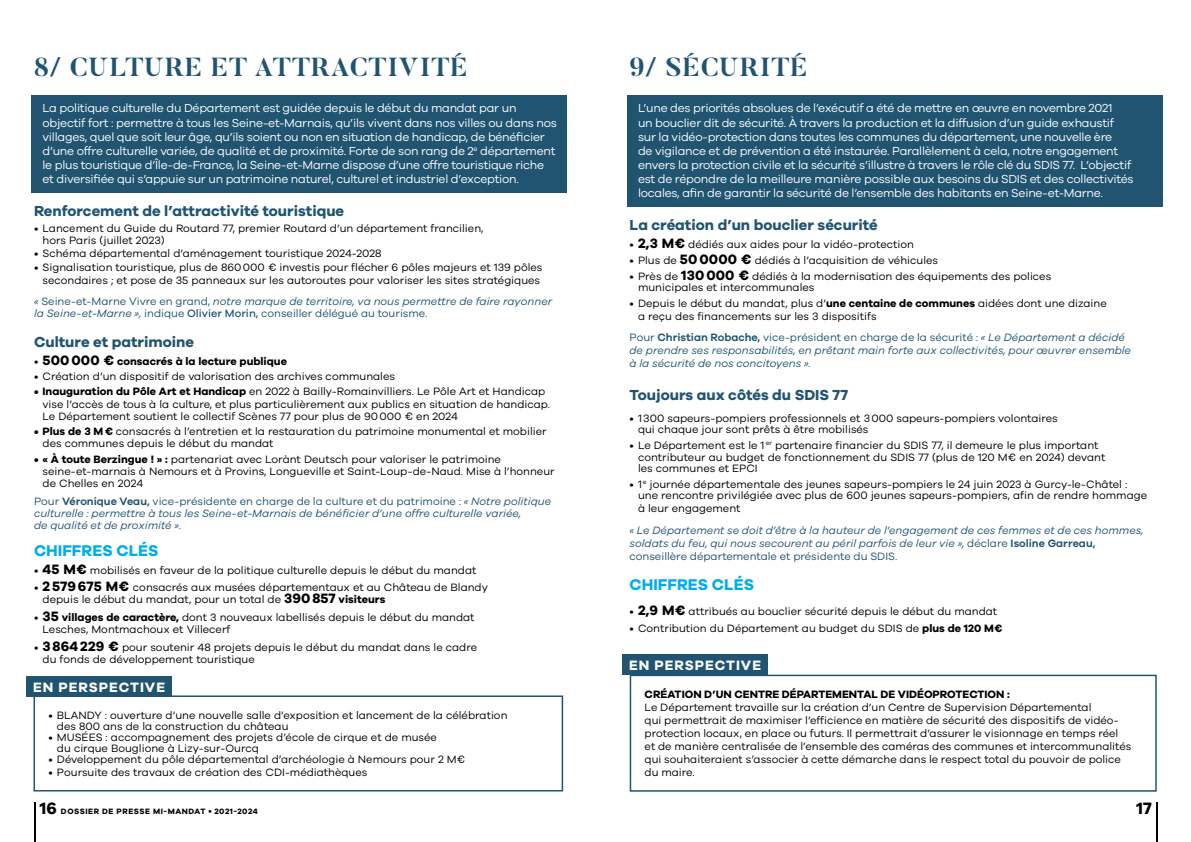
<style>
.page{position:relative;width:1191px;height:842px;background:#fff}
.page>*{position:absolute;margin:0;border:0;box-sizing:border-box;transform-origin:0 0}
.t1{font:700 26px "Butler";letter-spacing:.04em;color:#205470}
.t2{font:700 17px "Galano Grotesque";color:#000}
.t3{font:700 16px "Galano Grotesque";color:#00ade9}
.t4{font:700 15px "Galano Grotesque";color:#205470}
.t5{font:700 14px "Galano Grotesque";letter-spacing:.07em;color:#fff}
.t6{font:12px/14px "Galano Grotesque";letter-spacing:-.02em;color:#fff}
.t7{font:11px/12px "Galano Grotesque";color:#000}
.t8{font:italic 11px/13px "Galano Grotesque";color:#205470}
.t9{font:700 11px "Galano Grotesque";color:#000}
.t10{font:700 8px "Galano Grotesque";letter-spacing:.07em;color:#000}
.s1{font-style:normal}
.s2{font-weight:500;font-style:normal}
.s3{font-weight:400}
.s4{font-size:14px}
.s5{font-weight:700}
.s6{font-weight:600;font-style:normal}
.s7{font-weight:700;font-size:14px}
.s8{font-size:17px}
</style>
<div class="page">
<div style="left:31px;top:95px;width:536px;height:97px;background:#205470"></div>
<div style="left:626px;top:95px;width:536px;height:111px;background:#205470"></div>
<div style="left:629px;top:675px;width:527px;height:117px;border:2px solid #205470"></div>
<div style="left:622px;top:655px;width:146px;height:20px;background:#205470"></div>
<div style="left:34px;top:695px;width:529px;height:96px;border:2px solid #205470"></div>
<div style="left:26px;top:676px;width:146px;height:21px;background:#205470"></div>
<hr style="left:1156px;top:802px;width:1px;height:40px;background:#000">
<hr style="left:34px;top:802px;width:2px;height:40px;background:#000">
<h1 class="t1" style="left:34px;top:50px;width:435px">8/ CULTURE ET ATTRACTIVITÉ</h1>
<p class="t6" style="left:43px;top:101px;width:516px">La politique culturelle du Département est guidée depuis le début du mandat par un objectif fort : permettre à tous les Seine-et-Marnais, qu’ils vivent dans nos villes ou dans nos villages, quel que soit leur âge, qu’ils soient ou non en situation de handicap, de bénéficier d’une offre culturelle variée, de qualité et de proximité. Forte de son rang de 2<sup>e</sup> département le plus touristique d’Île-de-France, la Seine-et-Marne dispose d’une offre touristique riche et diversifiée qui s’appuie sur un patrimoine naturel, culturel et industriel d’exception.</p>
<h3 class="t4" style="left:34px;top:201px;width:312px">Renforcement de l’attractivité touristique</h3>
<p class="t7" style="left:43px;top:222px;width:442px;text-indent:-9px">• Lancement du Guide du Routard 77, premier Routard d’un département francilien, hors Paris (juillet 2023)</p>
<p class="t7" style="left:34px;top:247px;width:349px">• Schéma départemental d’aménagement touristique 2024-2028</p>
<p class="t7" style="left:34px;top:260px;width:510px;line-height:13px;text-align:center">• Signalisation touristique, plus de 860000 € investis pour flécher 6 pôles majeurs et 139 pôles secondaires ; et pose de 35 panneaux sur les autoroutes pour valoriser les sites stratégiques</p>
<p class="t8" style="left:34px;top:295px;width:520px;line-height:12px">« <span class="s1">Seine-et-Marne Vivre en grand,</span> notre marque de territoire, va nous permettre de faire rayonner la Seine-et-Marne », <span class="s1">indique</span> <span class="s2">Olivier Morin,</span> <span class="s1">conseiller délégué au tourisme.</span></p>
<h3 class="t4" style="left:34px;top:333px;width:162px">Culture et patrimoine</h3>
<p class="t9" style="left:34px;top:354px;width:254px"><span class="s3">•</span> <span class="s4">500000 €</span> consacrés à la lecture publique</p>
<p class="t7" style="left:34px;top:370px;width:362px">• Création d’un dispositif de valorisation des archives communales</p>
<p class="t7" style="left:43px;top:385px;width:509px;text-indent:-9px"><span class="s5">• Inauguration du Pôle Art et Handicap</span> en 2022 à Bailly-Romainvilliers. Le Pôle Art et Handicap vise l’accès de tous à la culture, et plus particulièrement aux publics en situation de handicap.<br>Le Département soutient le collectif Scènes 77 pour plus de 90000 € en 2024</p>
<p class="t7" style="left:43px;top:425px;width:505px;text-indent:-9px"><span class="s5">• Plus de 3 M€</span> consacrés à l’entretien et la restauration du patrimoine monumental et mobilier des communes depuis le début du mandat</p>
<p class="t7" style="left:43px;top:453px;width:514px;text-indent:-9px"><span class="s5">• « À toute Berzingue ! » :</span> partenariat avec Lorànt Deutsch pour valoriser le patrimoine seine-et-marnais à Nemours et à Provins, Longueville et Saint-Loup-de-Naud. Mise à l’honneur de Chelles en 2024</p>
<p class="t8" style="left:34px;top:494px;width:518px;line-height:12px"><span class="s1">Pour</span> <span class="s6">Véronique Veau,</span> <span class="s1">vice-présidente en charge de la culture et du patrimoine :</span> « Notre politique culturelle : permettre à tous les Seine-et-Marnais de bénéficier d’une offre culturelle variée,<br>de qualité et de proximité ».</p>
<h3 class="t3" style="left:34px;top:541px;width:126px">CHIFFRES CLÉS</h3>
<p class="t7" style="left:34px;top:563px;width:444px">• <span class="s7">45 M€</span> mobilisés en faveur de la politique culturelle depuis le début du mandat</p>
<p class="t7" style="left:43px;top:581px;width:447px;text-indent:-9px">• <span class="s7">2 579675 M€</span> consacrés aux musées départementaux et au Château de Blandy depuis le début du mandat, pour un total de <span class="s7">390857</span> <span class="s5">visiteurs</span></p>
<p class="t7" style="left:43px;top:611px;width:433px;text-indent:-9px">• <span class="s7">35</span> <span class="s5">villages de caractère,</span> dont 3 nouveaux labellisés depuis le début du mandat<br>Lesches, Montmachoux et Villecerf</p>
<p class="t7" style="left:43px;top:640px;width:436px;text-indent:-9px">• <span class="s7">3 864229 €</span> pour soutenir 48 projets depuis le début du mandat dans le cadre du fonds de développement touristique</p>
<p class="t5" style="left:33px;top:678px;width:133px">EN PERSPECTIVE</p>
<p class="t7" style="left:57px;top:709px;width:452px;line-height:11px;text-indent:-9px">• BLANDY : ouverture d’une nouvelle salle d’exposition et lancement de la célébration des 800 ans de la construction du château</p>
<p class="t7" style="left:57px;top:731px;width:381px;line-height:11px;text-indent:-9px">• MUSÉES : accompagnement des projets d’école de cirque et de musée du cirque Bouglione à Lizy-sur-Ourcq</p>
<p class="t7" style="left:48px;top:752px;width:418px">• Développement du pôle départemental d’archéologie à Nemours pour 2 M€</p>
<p class="t7" style="left:48px;top:765px;width:320px">• Poursuite des travaux de création des CDI-médiathèques</p>
<h1 class="t1" style="left:629px;top:50px;width:179px">9/ SÉCURITÉ</h1>
<p class="t6" style="left:638px;top:101px;width:497px">L’une des priorités absolues de l’exécutif a été de mettre en œuvre en novembre 2021<br>un bouclier dit de sécurité. À travers la production et la diffusion d’un guide exhaustif sur la vidéo-protection dans toutes les communes du département, une nouvelle ère<br>de vigilance et de prévention a été instaurée. Parallèlement à cela, notre engagement envers la protection civile et la sécurité s’illustre à travers le rôle clé du SDIS 77. L’objectif est de répondre de la meilleure manière possible aux besoins du SDIS et des collectivités locales, afin de garantir la sécurité de l’ensemble des habitants en Seine-et-Marne.</p>
<h3 class="t4" style="left:629px;top:215px;width:250px">La création d’un bouclier sécurité</h3>
<p class="t7" style="left:629px;top:238px;width:286px">• <span class="s7">2,3 M€</span> dédiés aux aides pour la vidéo-protection</p>
<p class="t7" style="left:629px;top:254px;width:310px">• Plus de <span class="s7">500000 €</span> dédiés à l’acquisition de véhicules</p>
<p class="t7" style="left:638px;top:270px;width:415px;line-height:11.5px;text-indent:-9px">• Près de <span class="s7">130000 €</span> dédiés à la modernisation des équipements des polices municipales et intercommunales</p>
<p class="t7" style="left:638px;top:296px;width:470px;line-height:13px;text-indent:-9px">• Depuis le début du mandat, plus d’<span class="s5">une centaine de communes</span> aidées dont une dizaine a reçu des financements sur les 3 dispositifs</p>
<p class="t8" style="left:629px;top:331px;width:503px"><span class="s1">Pour</span> <span class="s6">Christian Robache,</span> <span class="s1">vice-président en charge de la sécurité :</span> « Le Département a décidé de prendre ses responsabilités, en prêtant main forte aux collectivités, pour œuvrer ensemble à la sécurité de nos concitoyens ».</p>
<h3 class="t4" style="left:629px;top:386px;width:220px">Toujours aux côtés du SDIS 77</h3>
<p class="t7" style="left:638px;top:412px;width:421px;line-height:11.5px;text-indent:-9px">• 1300 sapeurs-pompiers professionnels et 3000 sapeurs-pompiers volontaires qui chaque jour sont prêts à être mobilisés</p>
<p class="t7" style="left:638px;top:439px;width:469px;line-height:11.5px;text-indent:-9px">• Le Département est le 1 <sup>er</sup> partenaire financier du SDIS 77, il demeure le plus important contributeur au budget de fonctionnement du SDIS 77 (plus de 120 M€ en 2024) devant les communes et EPCI</p>
<p class="t7" style="left:638px;top:478px;width:510px;line-height:11.5px;text-indent:-9px">• 1<sup>e</sup> journée départementale des jeunes sapeurs-pompiers le 24 juin 2023 à Gurcy-le-Châtel : une rencontre privilégiée avec plus de 600 jeunes sapeurs-pompiers, afin de rendre hommage</p>
<p class="t7" style="left:638px;top:502px;width:104px">à leur engagement</p>
<p class="t8" style="left:629px;top:523px;width:515px">« Le Département se doit d’être à la hauteur de l’engagement de ces femmes et de ces hommes, soldats du feu, qui nous secourent au péril parfois de leur vie », <span class="s1">déclare</span> <span class="s6">Isoline Garreau, </span><span class="s1">conseillère départementale et présidente du SDIS.</span></p>
<h3 class="t3" style="left:629px;top:575px;width:126px">CHIFFRES CLÉS</h3>
<p class="t7" style="left:629px;top:605px;width:369px">• <span class="s7">2,9 M€</span> attribués au bouclier sécurité depuis le début du mandat</p>
<p class="t7" style="left:629px;top:622px;width:374px">• Contribution du Département au budget du SDIS de <span class="s5">plus de 120 M€</span></p>
<p class="t5" style="left:629px;top:657px;width:133px">EN PERSPECTIVE</p>
<p class="t9" style="left:644px;top:687px;width:367px">CRÉATION D’UN CENTRE DÉPARTEMENTAL DE VIDÉOPROTECTION :</p>
<p class="t7" style="left:644px;top:700px;width:488px;line-height:13px">Le Département travaille sur la création d’un Centre de Supervision Départemental<br>qui permettrait de maximiser l’efficience en matière de sécurité des dispositifs de vidéo&shy;protection locaux, en place ou futurs. Il permettrait d’assurer le visionnage en temps réel et de manière centralisée de l’ensemble des caméras des communes et intercommunalités qui souhaiteraient s’associer à cette démarche dans le respect total du pouvoir de police du maire.</p>
<p class="t10" style="left:40px;top:806px;width:219px"><span class="s8">16</span> DOSSIER DE PRESSE MI-MANDAT • 2021-2024</p>
<h2 class="t2" style="left:1136px;top:797px;width:17px">17</h2>
</div>
